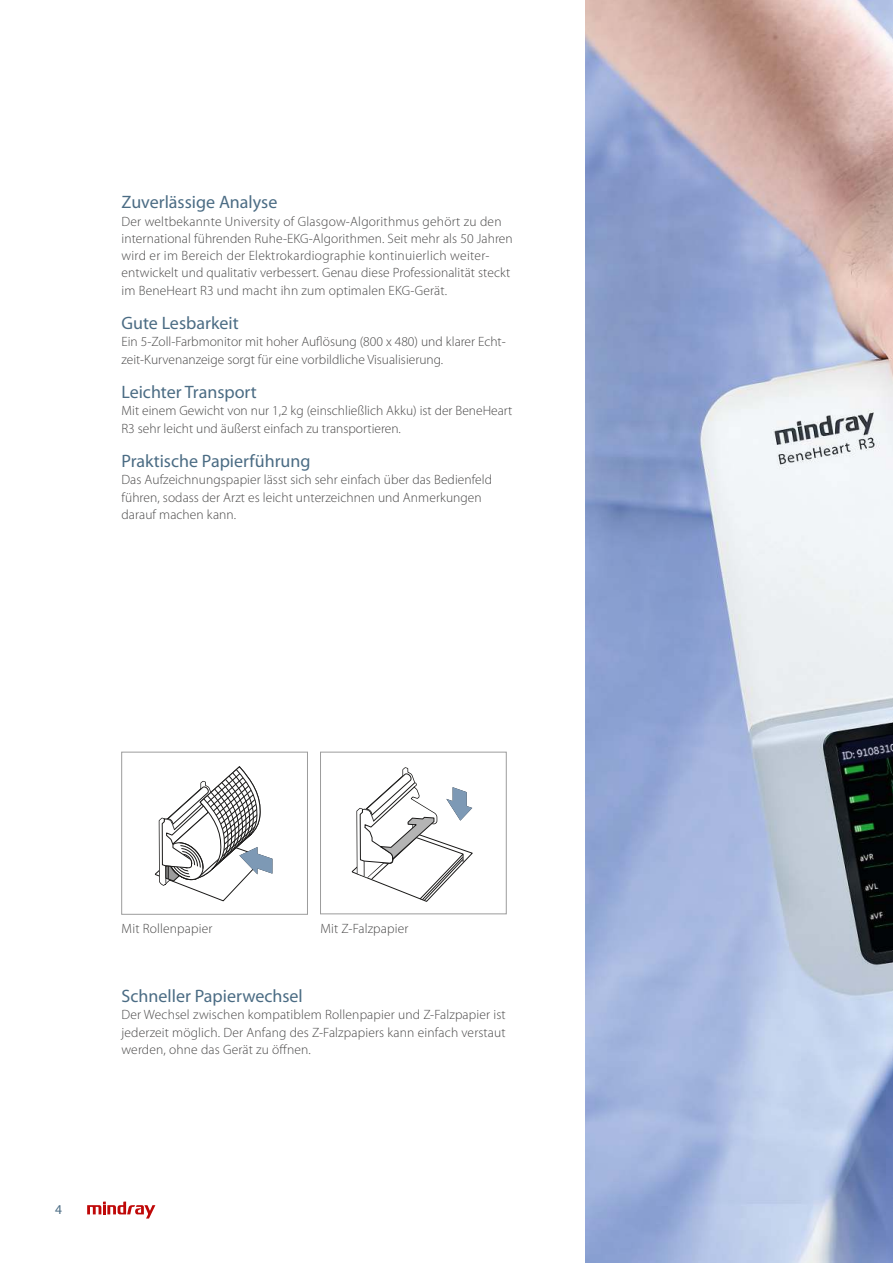
<style>
.page{position:relative;width:893px;height:1263px;background:#fff}
.page>*{position:absolute;margin:0;border:0;box-sizing:border-box;transform-origin:0 0}
.t1{font:18px "Myriad Pro";color:#4b6c84}
.t2{font:300 13.5px/17.2px "Myriad Pro";letter-spacing:.005em;color:#494848}
.t3{font:13.5px "Myriad Pro";color:#4b6c84}
</style>
<div class="page">
<img style="left:585px;top:0;width:308px;height:1263px">
<div style="left:320px;top:752px;width:186px;height:162px;border:1px solid #9c9c9c"></div>
<svg style="left:351px;top:751px;width:122px;height:164px"></svg>
<svg style="left:87px;top:751px;width:194px;height:468px"></svg>
<h1 class="t1" style="left:122px;top:195px;width:157px">Zuverlässige Analyse</h1>
<p class="t2" style="left:122px;top:214px;width:393px">Der weltbekannte University of Glasgow-Algorithmus gehört zu den international führenden Ruhe-EKG-Algorithmen. Seit mehr als 50 Jahren wird er im Bereich der Elektrokardiographie kontinuierlich weiter&shy;entwickelt und qualitativ verbessert. Genau diese Professionalität steckt im BeneHeart R3 und macht ihn zum optimalen EKG-Gerät.</p>
<h1 class="t1" style="left:122px;top:316px;width:119px">Gute Lesbarkeit</h1>
<p class="t2" style="left:122px;top:334px;width:386px">Ein 5-Zoll-Farbmonitor mit hoher Auflösung (800 x 480) und klarer Echt&shy;zeit-Kurvenanzeige sorgt für eine vorbildliche Visualisierung.</p>
<h1 class="t1" style="left:122px;top:385px;width:137px">Leichter Transport</h1>
<p class="t2" style="left:122px;top:403px;width:392px">Mit einem Gewicht von nur 1,2 kg (einschließlich Akku) ist der BeneHeart<br>R3 sehr leicht und äußerst einfach zu transportieren.</p>
<h1 class="t1" style="left:122px;top:454px;width:191px">Praktische Papierführung</h1>
<p class="t2" style="left:122px;top:472px;width:372px">Das Aufzeichnungspapier lässt sich sehr einfach über das Bedienfeld führen, sodass der Arzt es leicht unterzeichnen und Anmerkungen darauf machen kann.</p>
<p class="t2" style="left:122px;top:921px;width:92px">Mit Rollenpapier</p>
<p class="t2" style="left:320px;top:921px;width:90px">Mit Z-Falzpapier</p>
<h1 class="t1" style="left:122px;top:989px;width:183px">Schneller Papierwechsel</h1>
<p class="t2" style="left:122px;top:1007px;width:386px;text-align:justify">Der Wechsel zwischen kompatiblem Rollenpapier und Z-Falzpapier ist jederzeit möglich. Der Anfang des Z-Falzpapiers kann einfach verstaut werden, ohne das Gerät zu öffnen.</p>
<p class="t3" style="left:55px;top:1204px;width:8px">4</p>
</div>
